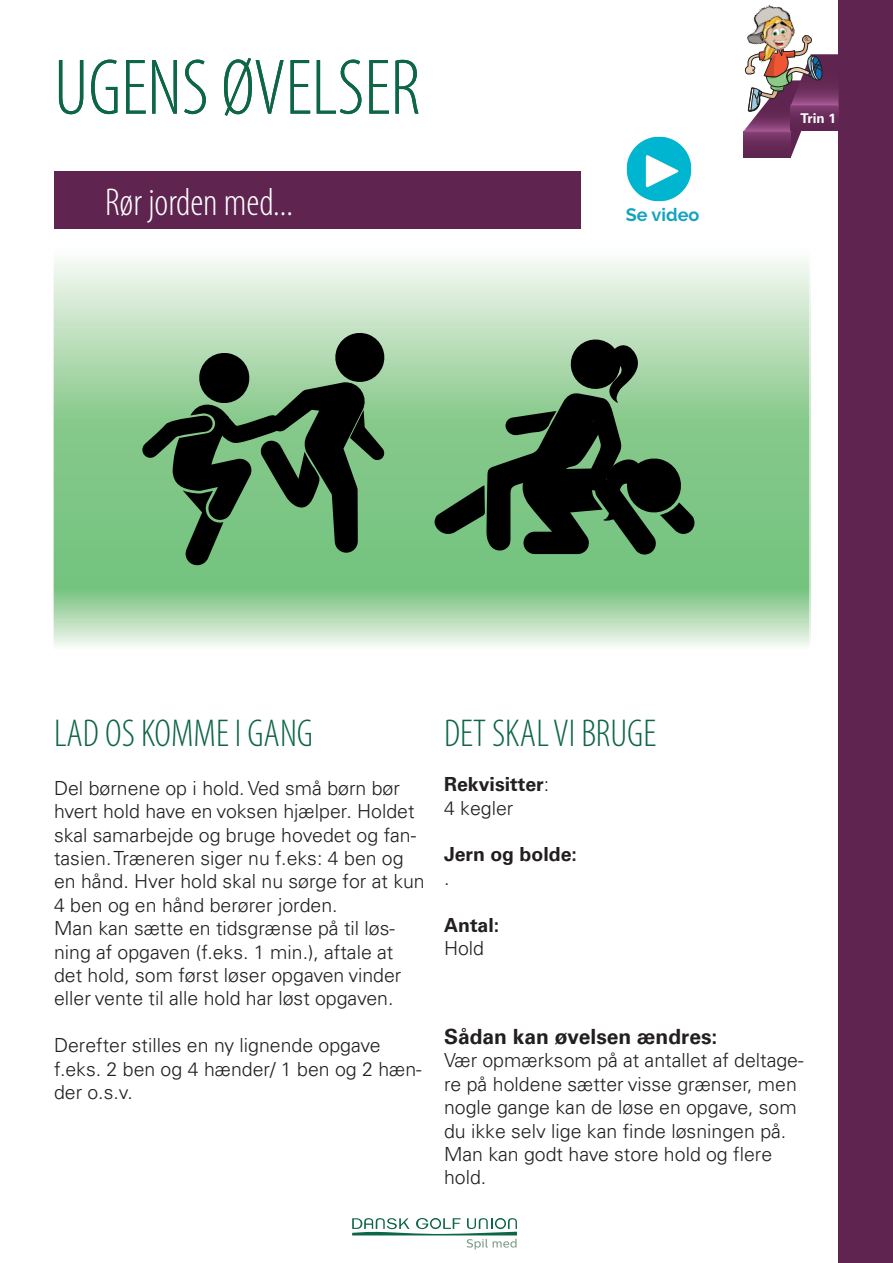
<style>
.page{position:relative;width:893px;height:1263px;background:#fff}
.page>*{position:absolute;margin:0;border:0;box-sizing:border-box;transform-origin:0 0}
.t1{font:300 condensed 79.5px "Myriad Pro";color:#0d6645}
.t2{font:300 condensed 39px "Myriad Pro";color:#0d6645}
.t3{font:300 condensed 39px "Myriad Pro";color:#fff}
.t4{font:700 21px "Univers";color:#231f20}
.t5{font:300 19.5px/23.4px "Univers";color:#231f20}
.t6{font:700 19.5px "Univers";color:#231f20}
.t7{font:700 18px "Raleway";color:#15a3c0}
.t8{font:700 13.5px "Univers";color:#fff}
.s1{font-weight:300}
</style>
<div class="page">
<div style="left:54px;top:172px;width:527px;height:57px;background:#5f2550"></div>
<svg style="left:55px;top:260px;width:753px;height:386px;background:#acd9af"></svg>
<svg style="left:434px;top:336px;width:262px;height:218px;background:#597d5b"></svg>
<svg style="left:134px;top:330px;width:254px;height:236px;background:#5c8560"></svg>
<svg style="left:352px;top:1218px;width:165px;height:31px"></svg>
<div style="left:838px;top:0;width:55px;height:1263px;background:#5f2550"></div>
<svg style="left:743px;top:35px;width:96px;height:122px"></svg>
<img style="left:758px;top:61px;width:23px;height:5px">
<img style="left:743px;top:5px;width:60px;height:56px">
<img style="left:626px;top:136px;width:66px;height:66px">
<p class="t1" style="left:54px;top:40px;width:368px">UGENS ØVELSER</p>
<p class="t3" style="left:105px;top:179px;width:194px">ØVELSE 2 - To ens</p>
<p class="t3" style="left:105px;top:179px;width:190px">Rør jorden med...</p>
<p class="t7" style="left:626px;top:204px;width:75px">Se video</p>
<p class="t8" style="left:800px;top:110px;width:37px">Trin 1</p>
<p class="t2" style="left:54px;top:710px;width:261px">LAD OS KOMME I GANG</p>
<p class="t5" style="left:54px;top:776px;width:372px">Del børnene op i hold. Ved små børn bør hvert hold have en voksen hjælper. Holdet skal samarbejde og bruge hovedet og fan&shy;tasien. Træneren siger nu f.eks: 4 ben og en hånd. Hver hold skal nu sørge for at kun 4 ben og en hånd berører jorden.</p>
<p class="t5" style="left:54px;top:916px;width:349px">Man kan sætte en tidsgrænse på til løs&shy;ning af opgaven (f.eks. 1 min.), aftale at det hold, som først løser opgaven vinder eller vente til alle hold har løst opgaven.</p>
<p class="t5" style="left:54px;top:1033px;width:369px">Derefter stilles en ny lignende opgave f.eks. 2 ben og 4 hænder/ 1 ben og 2 hæn&shy;der o.s.v.</p>
<p class="t2" style="left:444px;top:710px;width:214px">DET SKAL VI BRUGE</p>
<p class="t6" style="left:444px;top:773px;width:107px">Rekvisitter<span class="s1">:</span></p>
<p class="t5" style="left:444px;top:796px;width:71px">4 kegler</p>
<p class="t6" style="left:444px;top:843px;width:134px">Jern og bolde:</p>
<p class="t5" style="left:444px;top:866px;width:7px">.</p>
<p class="t6" style="left:444px;top:913px;width:57px">Antal:</p>
<p class="t5" style="left:444px;top:936px;width:42px">Hold</p>
<p class="t4" style="left:444px;top:1024px;width:275px">Sådan kan øvelsen ændres:</p>
<p class="t5" style="left:444px;top:1049px;width:361px">Vær opmærksom på at antallet af deltage&shy;re på holdene sætter visse grænser, men nogle gange kan de løse en opgave, som du ikke selv lige kan finde løsningen på.</p>
<p class="t5" style="left:444px;top:1142px;width:330px">Man kan godt have store hold og flere hold.</p>
</div>
